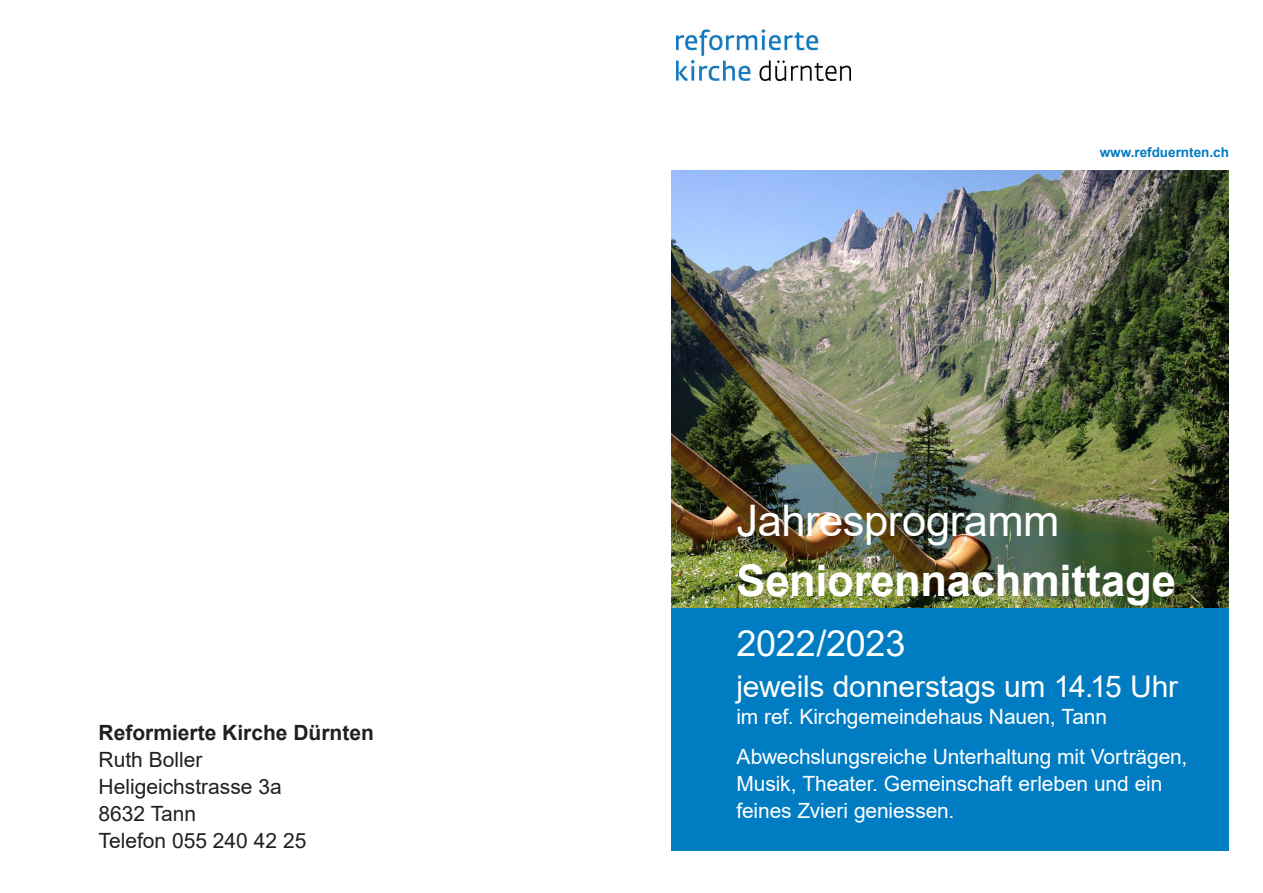
<style>
.page{position:relative;width:1263px;height:893px;background:#fff}
.page>*{position:absolute;margin:0;border:0;box-sizing:border-box;transform-origin:0 0}
.Front_Titel_fett{font:700 43.5px "Arial";letter-spacing:-.005em;color:#fff}
.Front_Titel{font:43.5px "Arial";letter-spacing:-.01em;color:#fff}
.Front_Titel-2{font:36px "Arial";letter-spacing:-.01em;color:#fff}
.t1{font:30px "Arial";letter-spacing:-.01em;color:#fff}
.t2{font:21px/27px "Arial";letter-spacing:-.005em;color:#fff}
.t3{font:21px "Arial";color:#231f20}
.t4{font:700 21px "Arial";color:#231f20}
.Front_Webadresse{font:700 13.5px "Arial";color:#007cc2}
</style>
<div class="page">
<img style="left:672px;top:170px;width:557px;height:438px">
<div style="left:672px;top:608px;width:557px;height:242px;background:#007cc2"></div>
<img style="left:676px;top:30px;width:174px;height:50px">
<p class="t4" style="left:99px;top:718px;width:277px">Reformierte Kirche Dürnten</p>
<p class="t3" style="left:99px;top:745px;width:105px">Ruth Boller</p>
<p class="t3" style="left:99px;top:772px;width:185px">Heligeichstrasse 3a</p>
<p class="t3" style="left:99px;top:799px;width:99px">8632 Tann</p>
<p class="t3" style="left:99px;top:826px;width:209px">Telefon 055 240 42 25</p>
<p class="Front_Webadresse" style="left:1100px;top:143px;width:131px">www.refduernten.ch</p>
<p class="Front_Titel" style="left:736px;top:490px;width:324px">Jahresprogramm</p>
<p class="Front_Titel_fett" style="left:736px;top:550px;width:441px">Seniorennachmittage</p>
<p class="Front_Titel-2" style="left:736px;top:618px;width:170px">2022/2023</p>
<p class="t1" style="left:736px;top:666px;width:443px">jeweils donnerstags um 14.15 Uhr</p>
<p class="t2" style="left:736px;top:703px;width:372px">im ref. Kirchgemeindehaus Nauen, Tann</p>
<p class="t2" style="left:736px;top:743px;width:452px">Abwechslungsreiche Unterhaltung mit Vorträgen,<br>Musik, Theater. Gemeinschaft erleben und ein feines Zvieri geniessen.</p>
</div>
